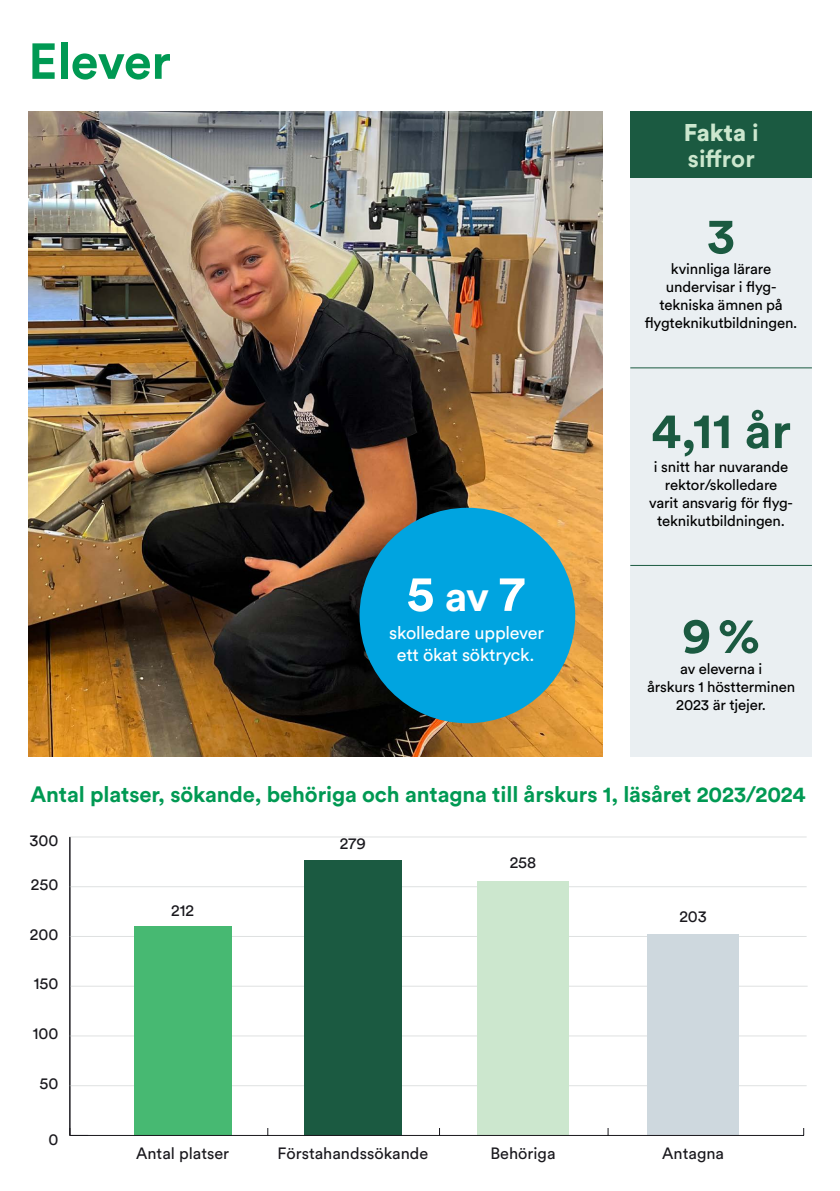
<style>
.page{position:relative;width:840px;height:1191px;background:#fff}
.page>*{position:absolute;margin:0;border:0;box-sizing:border-box;transform-origin:0 0}
.t1{font:700 50px "Circular Std";color:#1b5a41}
.t2{font:700 50px "Circular Std";letter-spacing:-.005em;color:#009953}
.t3{font:700 50px "Circular Std";color:#fff}
.t4{font:700 24px/26px "Circular Std";color:#cce7ce}
.t5{font:700 22px "Circular Std";letter-spacing:-.005em;color:#009953}
.t6{font:18px/22px "Circular Std";letter-spacing:-.01em;color:#fff;text-align:center}
.t7{font:16.2px "Circular Std";color:#19181d}
.t8{font:15px/18px "Circular Std";letter-spacing:-.01em;color:#000;text-align:center}
.s1{font-size:42px}
.s2{font-weight:900}
</style>
<div class="page">
<div style="left:630px;top:172px;width:181px;height:585px;background:#eaeff2"></div>
<hr style="left:630px;top:367px;width:181px;height:1px;background:#1b5a41">
<hr style="left:630px;top:565px;width:181px;height:1px;background:#1b5a41">
<img style="left:28px;top:111px;width:574px;height:646px">
<div style="left:630px;top:111px;width:181px;height:67px;background:#1b5a41"></div>
<hr style="left:69px;top:1085px;width:737px;height:1px;background:#dfe1e1">
<hr style="left:69px;top:1035px;width:737px;height:1px;background:#dfe1e1">
<hr style="left:70px;top:985px;width:737px;height:1px;background:#dfe1e1">
<hr style="left:69px;top:886px;width:737px;height:1px;background:#dfe1e1">
<hr style="left:69px;top:936px;width:737px;height:1px;background:#dfe1e1">
<hr style="left:69px;top:836px;width:737px;height:1px;background:#dfe1e1">
<div style="left:134px;top:926px;width:97px;height:209px;background:#47b972"></div>
<div style="left:304px;top:860px;width:97px;height:275px;background:#1b5a41"></div>
<div style="left:477px;top:880px;width:91px;height:255px;background:#cce7ce"></div>
<div style="left:647px;top:934px;width:91px;height:201px;background:#ced8de"></div>
<hr style="left:69px;top:837px;width:1px;height:298px;background:#19181d">
<hr style="left:70px;top:1135px;width:733px;height:1px;background:#19181d">
<svg style="left:69px;top:1128px;width:19px;height:8px"></svg>
<div style="left:359px;top:508px;width:216px;height:215px;background:#00a4e0;border-radius:50%"></div>
<h1 class="t2" style="left:28px;top:29px;width:144px">Elever</h1>
<h1 class="t3" style="left:406px;top:561px;width:120px">5 <span class="s1">av</span> 7</h1>
<p class="t6" style="left:389px;top:621px;width:156px">skolledare upplever ett ökat söktryck.</p>
<h2 class="t4" style="left:683px;top:119px;width:76px"><span class="s2">Fakta</span> i siffror</h2>
<h1 class="t1" style="left:707px;top:203px;width:29px">3</h1>
<p class="t8" style="left:644px;top:260px;width:154px">kvinnliga lärare undervisar i flyg&shy;tekniska ämnen på flygteknikutbildningen.</p>
<h1 class="t1" style="left:650px;top:398px;width:141px">4,11 år</h1>
<p class="t8" style="left:648px;top:457px;width:144px">i snitt har nuvarande rektor/skolledare varit ansvarig för flyg&shy;teknikutbildningen.</p>
<h1 class="t1" style="left:681px;top:603px;width:80px">9%</h1>
<p class="t8" style="left:646px;top:659px;width:149px">av eleverna i<br>årskurs 1 höstterminen<br>2023 är tjejer.</p>
<h3 class="t5" style="left:30px;top:780px;width:776px">Antal platser, sökande, behöriga och antagna till årskurs 1, läsåret 2023/2024</h3>
<p class="t7" style="left:29px;top:830px;width:30px">300</p>
<p class="t7" style="left:31px;top:874px;width:29px">250</p>
<p class="t7" style="left:30px;top:924px;width:30px">200</p>
<p class="t7" style="left:34px;top:974px;width:26px">150</p>
<p class="t7" style="left:33px;top:1023px;width:27px">100</p>
<p class="t7" style="left:39px;top:1073px;width:20px">50</p>
<p class="t7" style="left:48px;top:1129px;width:11px">0</p>
<p class="t7" style="left:171px;top:900px;width:24px">212</p>
<p class="t7" style="left:340px;top:833px;width:27px">279</p>
<p class="t7" style="left:509px;top:852px;width:28px">258</p>
<p class="t7" style="left:136px;top:1143px;width:95px">Antal platser</p>
<p class="t7" style="left:277px;top:1143px;width:152px">Förstahandssökande</p>
<p class="t7" style="left:490px;top:1143px;width:66px">Behöriga</p>
<p class="t7" style="left:679px;top:906px;width:29px">203</p>
<p class="t7" style="left:662px;top:1143px;width:63px">Antagna</p>
</div>
